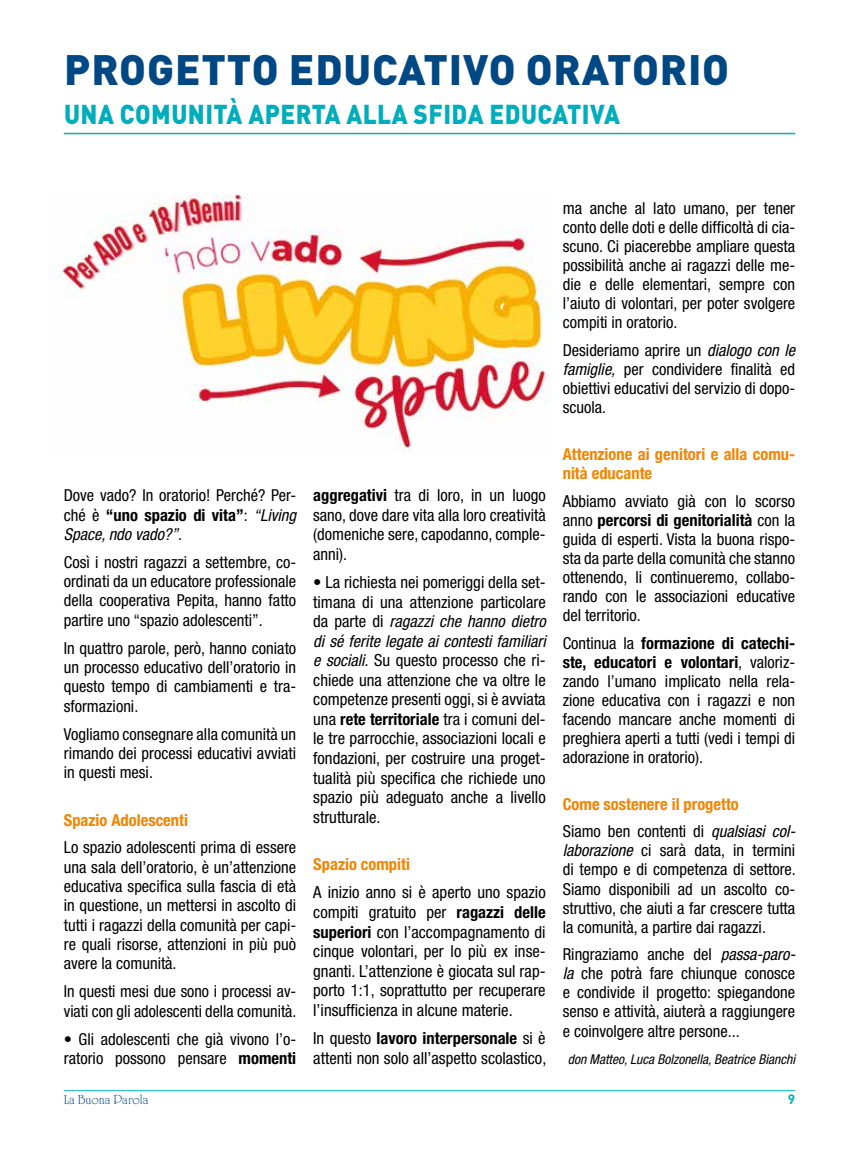
<style>
.page{position:relative;width:859px;height:1149px;background:#fff}
.page>*{position:absolute;margin:0;border:0;box-sizing:border-box;transform-origin:0 0}
.t1{font:900 42px "DIN Pro";letter-spacing:.02em;color:#004884}
.t2{font:900 27px "DIN Pro";letter-spacing:.02em;color:#00adba;scale:.9 1}
.t3{font:condensed 16.65px/19.5px "Helvetica Neue LT Std";color:#000;text-align:justify}
.t4{font:condensed 16.5px/19px "Helvetica Neue LT Std";color:#000;text-align:justify}
.t5{font:700 condensed 16.5px/19px "Helvetica Neue LT Std";color:#f18500}
.t6{font:italic condensed 16.5px/19.4px "Helvetica Neue LT Std";color:#000}
.t7{font:700 condensed 16.5px "Helvetica Neue LT Std";color:#000}
.t8{font:italic condensed 13.5px "Helvetica Neue LT Std";color:#000}
.t9{font:13.5px "University Roman Std";color:#004884}
.t10{font:700 13.5px "DIN Pro";color:#00adba}
.s1{font-weight:700}
.s2{font-style:italic}
.s3{font-weight:700;font-size:16.5px}
.s4{font-style:normal;font-size:16.65px}
.s5{font-style:italic;font-size:16.5px}
.s6{font-weight:400;font-size:16.65px}
.s7{font-size:16.65px}
.s8{font-weight:400;color:#000}
.s9{font-weight:400;font-style:italic;color:#000}
</style>
<div class="page">
<hr style="left:64px;top:1089px;width:731px;height:1px;background:#00adba">
<hr style="left:64px;top:133px;width:731px;height:1px;background:#00adba">
<img style="left:49px;top:195px;width:502px;height:256px">
<h1 class="t1" style="left:64px;top:34px;width:666px">PROGETTO EDUCATIVO ORATORIO</h1>
<h2 class="t2" style="left:64px;top:91px;width:619px">UNA COMUNITÀ APERTA ALLA SFIDA EDUCATIVA</h2>
<p class="t4" style="left:64px;top:485px;width:234px">Dove vado? In oratorio! Perché? Per&shy;ché è <span class="s1">“uno spazio di vita”</span>: <span class="s2">“Living Space, ndo vado?”</span>.</p>
<p class="t4" style="left:64px;top:552px;width:234px">Così i nostri ragazzi a settembre, co&shy;ordinati da un educatore professionale della cooperativa Pepita, hanno fatto partire uno “spazio adolescenti”.</p>
<p class="t4" style="left:64px;top:638px;width:234px">In quattro parole, però, hanno coniato un processo educativo dell’oratorio in questo tempo di cambiamenti e tra&shy;sformazioni.</p>
<p class="t4" style="left:64px;top:723px;width:234px">Vogliamo consegnare alla comunità un rimando dei processi educativi avviati in questi mesi.</p>
<p class="t5" style="left:64px;top:809px;width:126px">Spazio Adolescenti</p>
<p class="t4" style="left:64px;top:837px;width:234px">Lo spazio adolescenti prima di essere una sala dell’oratorio, è un’attenzione educativa specifica sulla fascia di età in questione, un mettersi in ascolto di tutti i ragazzi della comunità per capi&shy;re quali risorse, attenzioni in più può avere la comunità.</p>
<p class="t4" style="left:64px;top:981px;width:234px">In questi mesi due sono i processi av&shy;viati con gli adolescenti della comunità.</p>
<p class="t4" style="left:64px;top:1028px;width:234px">• Gli adolescenti che già vivono l’o&shy;ratorio possono pensare <span class="s1">momenti</span></p>
<p class="t3" style="left:313px;top:485px;width:234px"><span class="s3">aggrega</span><span class="s1">tivi</span> tra di loro, in un luogo sano, dove dare vita alla loro creatività (domeniche sere, capodanno, comple&shy;anni).</p>
<p class="t3" style="left:313px;top:572px;width:234px">• La richiesta nei pomeriggi della set&shy;timana di una attenzione particolare</p>
<p class="t6" style="left:313px;top:611px;width:234px"><span class="s4">da parte di</span> ragazzi che hanno dietro di sé ferite legate ai contesti familiari</p>
<p class="t3" style="left:313px;top:650px;width:234px"><span class="s5">e sociali.</span> Su questo processo che ri&shy;chiede una attenzione che va oltre le competenze presenti oggi, si è avviata una <span class="s3">rete territoriale</span> tra i comuni del&shy;le tre parrocchie, associazioni locali e fondazioni, per costruire una proget&shy;tualità più specifica che richiede uno spazio più adeguato anche a livello strutturale.</p>
<p class="t5" style="left:313px;top:854px;width:98px">Spazio compiti</p>
<p class="t3" style="left:313px;top:882px;width:234px">A inizio anno si è aperto uno spazio compiti gratuito per <span class="s3">ragazzi delle superiori</span> con l’accompagnamento di cinque volontari, per lo più ex inse&shy;gnanti. L’attenzione è giocata sul rap&shy;porto 1:1, soprattutto per recuperare l’insufficienza in alcune materie.</p>
<p class="t7" style="left:313px;top:1027px;width:234px"><span class="s6">In questo</span> lavoro interpersonale <span class="s6">si è</span></p>
<p class="t3" style="left:313px;top:1047px;width:235px">attenti non solo all’aspetto scolastico,</p>
<p class="t4" style="left:563px;top:198px;width:234px"><span class="s7">ma anche</span> al lato umano, per tener conto delle doti e delle difficoltà di cia&shy;scuno. Ci piacerebbe ampliare questa possibilità anche ai ragazzi delle me&shy;die e delle elementari, sempre con l’aiuto di volontari, per poter svolgere compiti in oratorio.</p>
<p class="t4" style="left:563px;top:340px;width:234px">Desideriamo aprire un <span class="s2">dialogo con le famiglie,</span> per condividere finalità ed obiettivi educativi del servizio di dopo&shy;scuola.</p>
<p class="t5" style="left:563px;top:444px;width:234px">Attenzione ai genitori e alla comu&shy;nità educante</p>
<p class="t4" style="left:563px;top:491px;width:234px">Abbiamo avviato già con lo scorso anno <span class="s1">percorsi di genitorialità</span> con la guida di esperti. Vista la buona rispo&shy;sta da parte della comunità che stanno ottenendo, li continueremo, collabo&shy;rando con le associazioni educative del territorio.</p>
<p class="t4" style="left:563px;top:633px;width:234px">Continua la <span class="s1">formazione di catechi&shy;ste, educatori e volontari</span>, valoriz&shy;zando l’umano implicato nella rela&shy;zione educativa con i ragazzi e non facendo mancare anche momenti di preghiera aperti a tutti (vedi i tempi di adorazione in oratorio).</p>
<p class="t5" style="left:563px;top:789px;width:234px;line-height:27.6px">Come sostenere il progetto<br><span class="s8">Siamo ben contenti di</span> <span class="s9">qualsiasi col-</span></p>
<p class="t4" style="left:563px;top:840px;width:235px"><span class="s2">laborazione</span> ci sarà data, in termini di tempo e di competenza di settore.<br>Siamo disponibili ad un ascolto co&shy;struttivo, che aiuti a far crescere tutta la comunità, a partire dai ragazzi.</p>
<p class="t4" style="left:563px;top:944px;width:234px">Ringraziamo anche del <span class="s2">passa-paro&shy;la</span> che potrà fare chiunque conosce e condivide il progetto: spiegandone senso e attività, aiuterà a raggiungere e coinvolgere altre persone...</p>
<p class="t8" style="left:568px;top:1050px;width:229px">don Matteo, Luca Bolzonella, Beatrice Bianchi</p>
<p class="t9" style="left:64px;top:1091px;width:86px">La Buona Parola</p>
<p class="t10" style="left:788px;top:1087px;width:9px">9</p>
</div>
